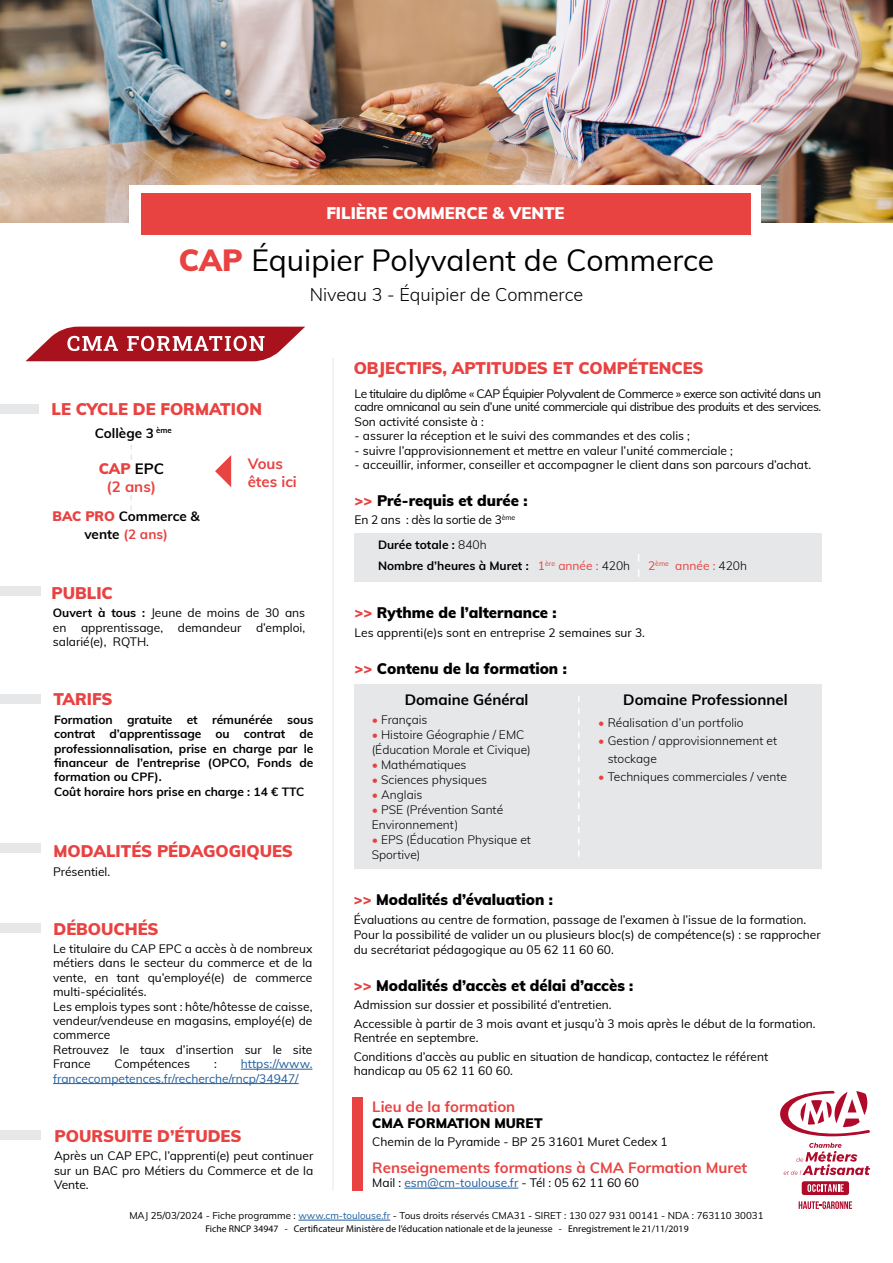
<style>
.page{position:relative;width:893px;height:1263px;background:#fff}
.page>*{position:absolute;margin:0;border:0;box-sizing:border-box;transform-origin:0 0}
.t1{font:30px "Muli";color:#000}
.t2{font:300 18px "Muli";color:#000}
.t3{font:900 16.5px "Muli";color:#e84241}
.t4{font:900 16.5px "Muli";color:#fff}
.t5{font:900 15px "Muli";color:#000}
.t6{font:700 15px/18px "Muli";color:#e84241;text-align:center}
.t7{font:700 15px "Muli";color:#000}
.t8{font:700 13.5px/18px "Muli";color:#000;text-align:center}
.t9{font:900 13.5px "Muli";color:#000}
.t10{font:12px/14.4px "Muli";color:#000}
.t11{font:300 12px/15px "Muli";color:#000}
.t12{font:700 12px/14.4px "Muli";color:#000}
.t13{font:12px/14.4px "Muli";color:#215e9e}
.t14{font:12px/24.8px "Muli";letter-spacing:-.02em;color:#000;text-align:center}
.t15{font:12px "Muli";color:#e84241}
.t16{font:9.75px "Muli";color:#000}
.t17{font:9.75px "Myriad Pro";color:#000}
.s1{font-weight:900;color:#e84241}
.s2{font-weight:900}
.s3{color:#000}
.s4{color:#e84241}
.s5{font-weight:700}
.s6{font-weight:300}
.s7{font-weight:400;color:#e84241}
.s8{font-weight:300;color:#000}
.s9{color:#215e9e}
.s10{font-style:italic}
</style>
<div class="page">
<img style="left:0;top:0;width:893px;height:222px">
<div style="left:130px;top:185px;width:631px;height:67px;background:#fff"></div>
<div style="left:141px;top:193px;width:610px;height:42px;background:#e84241"></div>
<hr style="left:332px;top:358px;width:2px;height:833px;background:#efeff0">
<hr style="left:241px;top:1069px;width:71px;height:1px;background:#215e9e">
<hr style="left:53px;top:1083px;width:246px;height:1px;background:#215e9e">
<div style="left:0;top:923px;width:40px;height:9px;background:#e6e7e8"></div>
<div style="left:0;top:843px;width:40px;height:10px;background:#e6e7e8"></div>
<div style="left:0;top:586px;width:40px;height:10px;background:#e6e7e8"></div>
<hr style="left:404px;top:1188px;width:114px;height:1px;background:#215e9e">
<div style="left:353px;top:1097px;width:10px;height:94px;background:#e84241"></div>
<div style="left:354px;top:684px;width:468px;height:184px;background:#e6e7e8"></div>
<svg style="left:578px;top:696px;width:1px;height:161px"></svg>
<hr style="left:298px;top:1220px;width:92px;height:1px;background:#215e9e">
<div style="left:0;top:694px;width:40px;height:10px;background:#e6e7e8"></div>
<div style="left:0;top:1130px;width:41px;height:10px;background:#e6e7e8"></div>
<div style="left:355px;top:533px;width:467px;height:48px;background:#e6e7e8"></div>
<svg style="left:638px;top:554px;width:1px;height:23px"></svg>
<div style="left:0;top:404px;width:38px;height:10px;background:#e6e7e8"></div>
<svg style="left:215px;top:455px;width:16px;height:32px"></svg>
<svg style="left:130px;top:495px;width:2px;height:15px"></svg>
<svg style="left:26px;top:327px;width:279px;height:34px"></svg>
<div style="left:802px;top:1181px;width:47px;height:14px;background:#b00a2b;border-radius:2px"></div>
<svg style="left:784px;top:1143px;width:86px;height:32px"></svg>
<svg style="left:780px;top:1091px;width:90px;height:45px"></svg>
<svg style="left:807px;top:1184px;width:37px;height:8px"></svg>
<svg style="left:799px;top:1201px;width:53px;height:8px"></svg>
<h3 class="t4" style="left:326px;top:201px;width:240px">FILIÈRE COMMERCE &amp; VENTE</h3>
<h1 class="t1" style="left:179px;top:238px;width:537px"><span class="s1">CAP</span> Équipier Polyvalent de Commerce</h1>
<h2 class="t2" style="left:310px;top:281px;width:275px">Niveau 3 - Équipier de Commerce</h2>
<h3 class="t3" style="left:52px;top:397px;width:212px">LE CYCLE DE FORMATION</h3>
<p class="t8" style="left:95px;top:423px;width:79px">Collège 3 <sup>ème</sup></p>
<p class="t6" style="left:99px;top:459px;width:67px"><span class="s2">CAP</span> <span class="s3">EPC </span>(2 ans)</p>
<p class="t6" style="left:248px;top:454px;width:51px;text-align:left">Vous êtes ici</p>
<p class="t8" style="left:53px;top:507px;width:149px"><span class="s1">BAC PRO</span> Commerce &amp; vente <span class="s4">(2 ans)</span></p>
<h3 class="t3" style="left:52px;top:581px;width:63px">PUBLIC</h3>
<p class="t10" style="left:53px;top:605px;width:254px;text-align:justify"><span class="s5">Ouvert à tous :</span> Jeune de moins de 30 ans en apprentissage, demandeur d’emploi, salarié(e), RQTH.</p>
<h3 class="t3" style="left:53px;top:687px;width:61px">TARIFS</h3>
<p class="t12" style="left:54px;top:712px;width:261px">Formation gratuite et rémunérée sous contrat d’apprentissage ou contrat de professionnalisation, prise en charge par le financeur de l’entreprise (OPCO, Fonds de formation ou CPF).<br>Coût horaire hors prise en charge : 14 € TTC</p>
<h3 class="t3" style="left:53px;top:838px;width:241px">MODALITÉS PÉDAGOGIQUES</h3>
<p class="t10" style="left:53px;top:863px;width:59px">Présentiel.</p>
<h3 class="t3" style="left:53px;top:917px;width:107px">DÉBOUCHÉS</h3>
<p class="t10" style="left:53px;top:941px;width:261px">Le titulaire du CAP EPC a accès à de nombreux métiers dans le secteur du commerce et de la vente, en tant qu’employé(e) de commerce multi-spécialités.<br>Les emplois types sont : hôte/hôtesse de caisse, vendeur/vendeuse en magasins, employé(e) de commerce<br>Retrouvez le taux d’insertion sur le site France</p>
<p class="t10" style="left:115px;top:1056px;width:77px">Compétences</p>
<p class="t10" style="left:214px;top:1056px;width:4px">:</p>
<p class="t13" style="left:53px;top:1056px;width:261px;text-indent:188px">https://www. francecompetences.fr/recherche/rncp/34947/</p>
<h3 class="t3" style="left:54px;top:1124px;width:189px">POURSUITE D’ÉTUDES</h3>
<p class="t10" style="left:54px;top:1148px;width:261px;text-align:justify">Après un CAP EPC, l’apprenti(e) peut continuer sur un BAC pro Métiers du Commerce et de la Vente.</p>
<h3 class="t3" style="left:354px;top:356px;width:351px">OBJECTIFS, APTITUDES ET COMPÉTENCES</h3>
<p class="t10" style="left:355px;top:386px;width:468px;line-height:14px;text-align:justify">Le titulaire du diplôme « CAP Équipier Polyvalent de Commerce » exerce son activité dans un cadre omnicanal au sein d’une unité commerciale qui distribue des produits et des services.<br>Son activité consiste à :</p>
<p class="t10" style="left:355px;top:428px;width:337px">- assurer la réception et le suivi des commandes et des colis ;</p>
<p class="t10" style="left:355px;top:443px;width:380px">- suivre l’approvisionnement et mettre en valeur l’unité commerciale ;</p>
<p class="t10" style="left:355px;top:457px;width:458px">- acceuillir, informer, conseiller et accompagner le client dans son parcours d’achat.</p>
<p class="t5" style="left:355px;top:489px;width:174px"><span class="s4">&gt;&gt;</span> Pré-requis et durée :</p>
<p class="t14" style="left:355px;top:506px;width:162px">En 2 ans : dès la sortie de 3<sup>ème<br></sup><span class="s5">Durée totale :</span> <span class="s6">840h</span></p>
<p class="t12" style="left:378px;top:557px;width:254px">Nombre d’heures à Muret : <span class="s7">1</span><sup>ère</sup> <span class="s7">année :</span> <span class="s6">420h</span></p>
<p class="t15" style="left:648px;top:556px;width:101px">2<sup>ème</sup> année : <span class="s8">420h</span></p>
<p class="t5" style="left:355px;top:602px;width:203px"><span class="s4">&gt;&gt;</span> Rythme de l’alternance :</p>
<p class="t10" style="left:355px;top:625px;width:292px">Les apprenti(e)s sont en entreprise 2 semaines sur 3.</p>
<p class="t5" style="left:355px;top:657px;width:214px"><span class="s4">&gt;&gt;</span> Contenu de la formation :</p>
<p class="t7" style="left:405px;top:689px;width:125px">Domaine Général</p>
<p class="t11" style="left:372px;top:712px;width:57px"><span class="s4">•</span> Français</p>
<p class="t11" style="left:372px;top:727px;width:160px"><span class="s4">•</span> Histoire Géographie / EMC (Éducation Morale et Civique)</p>
<p class="t11" style="left:372px;top:757px;width:96px"><span class="s4">•</span> Mathématiques</p>
<p class="t11" style="left:372px;top:772px;width:117px"><span class="s4">•</span> Sciences physiques</p>
<p class="t11" style="left:372px;top:787px;width:52px"><span class="s4">•</span> Anglais</p>
<p class="t11" style="left:372px;top:802px;width:133px"><span class="s4">•</span> PSE (Prévention Santé<br>Environnement)</p>
<p class="t11" style="left:372px;top:832px;width:161px"><span class="s4">•</span> EPS (Éducation Physique et<br>Sportive)</p>
<p class="t7" style="left:623px;top:689px;width:166px">Domaine Professionnel</p>
<p class="t11" style="left:598px;top:715px;width:147px"><span class="s4">•</span> Réalisation d’un portfolio</p>
<p class="t11" style="left:608px;top:731px;width:171px;line-height:18px;text-indent:-9px"><span class="s4">•</span> Gestion / approvisionnement et stockage</p>
<p class="t11" style="left:598px;top:769px;width:190px"><span class="s4">•</span> Techniques commerciales / vente</p>
<p class="t5" style="left:354px;top:889px;width:201px"><span class="s4">&gt;&gt;</span> Modalités d’évaluation :</p>
<p class="t10" style="left:354px;top:911px;width:469px;line-height:15px">Évaluations au centre de formation, passage de l’examen à l’issue de la formation.<br>Pour la possibilité de valider un ou plusieurs bloc(s) de compétence(s) : se rapprocher du secrétariat pédagogique au 05 62 11 60 60.</p>
<p class="t5" style="left:354px;top:974px;width:281px"><span class="s4">&gt;&gt;</span> Modalités d’accès et délai d’accès :</p>
<p class="t10" style="left:354px;top:995px;width:464px;line-height:18.6px">Admission sur dossier et possibilité d’entretien.<br>Accessible à partir de 3 mois avant et jusqu’à 3 mois après le début de la formation.</p>
<p class="t10" style="left:354px;top:1028px;width:416px;line-height:18.6px">Rentrée en septembre.<br>Conditions d’accès au public en situation de handicap, contactez le référent</p>
<p class="t10" style="left:354px;top:1063px;width:161px">handicap au 05 62 11 60 60.</p>
<p class="t6" style="left:372px;top:1097px;width:144px">Lieu de la formation</p>
<p class="t9" style="left:372px;top:1113px;width:172px">CMA FORMATION MURET</p>
<p class="t10" style="left:372px;top:1134px;width:297px">Chemin de la Pyramide - BP 25 31601 Muret Cedex 1</p>
<p class="t6" style="left:372px;top:1158px;width:376px">Renseignements formations à CMA Formation Muret</p>
<p class="t10" style="left:372px;top:1175px;width:268px">Mail : <span class="s9">esm@cm-toulouse.fr</span> <span class="s10">-</span> Tél : 05 62 11 60 60</p>
<p class="t16" style="left:129px;top:1209px;width:636px">MAJ 25/03/2024 - Fiche programme : <span class="s9">www.cm-toulouse.fr</span> - Tous droits réservés CMA31 - SIRET : 130 027 931 00141 - NDA : 763110 30031</p>
<p class="t17" style="left:205px;top:1223px;width:485px">Fiche RNCP 34947 - Certificateur Ministère de l’éducation nationale et de la jeunesse - Enregistrement le 21/11/2019</p>
</div>
